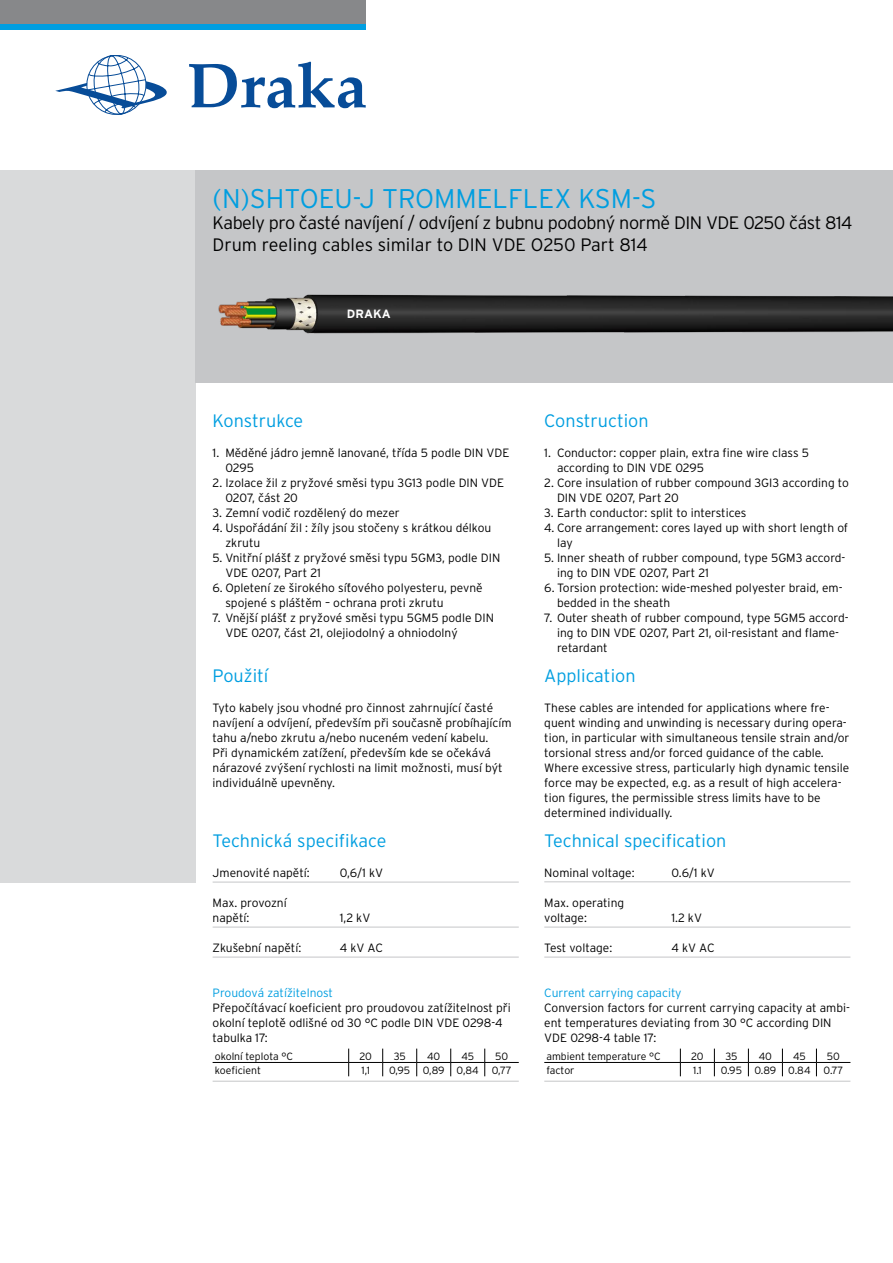
<style>
.page{position:relative;width:893px;height:1263px;background:#fff}
.page>*{position:absolute;margin:0;border:0;box-sizing:border-box;transform-origin:0 0}
.t1{font:300 27px "Interstate CE";color:#009ee0}
.t2{font:300 18px/21.6px "Interstate CE";letter-spacing:-.025em;color:#000}
.t3{font:300 18px "Interstate CE";color:#009ee0}
.t4{font:300 12px/15px "Interstate CE";color:#000}
.t5{font:300 12px "Interstate CE";color:#009ee0}
.t6{font:700 12px "Interstate CE";color:#fff}
.t7{font:300 10.5px "Interstate CE";color:#000}
</style>
<div class="page">
<div style="left:0;top:170px;width:196px;height:712px;background:#d9dadb"></div>
<div style="left:196px;top:170px;width:697px;height:213px;background:#c5c6c8"></div>
<hr style="left:213px;top:882px;width:306px;height:1px;background:#c5c6c8">
<hr style="left:213px;top:927px;width:306px;height:1px;background:#c5c6c8">
<hr style="left:213px;top:957px;width:306px;height:1px;background:#c5c6c8">
<hr style="left:213px;top:1081px;width:306px;height:1px;background:#c5c6c8">
<hr style="left:213px;top:1062px;width:136px;height:1px;background:#000">
<hr style="left:349px;top:1062px;width:34px;height:1px;background:#000">
<svg style="left:348px;top:1048px;width:1px;height:28px"></svg>
<hr style="left:383px;top:1062px;width:34px;height:1px;background:#000">
<svg style="left:382px;top:1048px;width:1px;height:28px"></svg>
<hr style="left:417px;top:1062px;width:34px;height:1px;background:#000">
<svg style="left:416px;top:1048px;width:1px;height:28px"></svg>
<hr style="left:451px;top:1062px;width:34px;height:1px;background:#000">
<svg style="left:450px;top:1048px;width:1px;height:28px"></svg>
<hr style="left:485px;top:1062px;width:34px;height:1px;background:#000">
<svg style="left:484px;top:1048px;width:1px;height:28px"></svg>
<hr style="left:544px;top:881px;width:306px;height:1px;background:#c5c6c8">
<hr style="left:544px;top:927px;width:306px;height:1px;background:#c5c6c8">
<hr style="left:544px;top:957px;width:306px;height:1px;background:#c5c6c8">
<hr style="left:544px;top:1081px;width:306px;height:1px;background:#c5c6c8">
<hr style="left:544px;top:1062px;width:136px;height:1px;background:#000">
<hr style="left:680px;top:1062px;width:34px;height:1px;background:#000">
<svg style="left:680px;top:1048px;width:1px;height:28px"></svg>
<hr style="left:714px;top:1062px;width:34px;height:1px;background:#000">
<svg style="left:714px;top:1048px;width:1px;height:28px"></svg>
<hr style="left:748px;top:1062px;width:34px;height:1px;background:#000">
<svg style="left:748px;top:1048px;width:1px;height:28px"></svg>
<hr style="left:782px;top:1062px;width:34px;height:1px;background:#000">
<svg style="left:782px;top:1048px;width:1px;height:28px"></svg>
<hr style="left:816px;top:1062px;width:34px;height:1px;background:#000">
<svg style="left:816px;top:1048px;width:1px;height:28px"></svg>
<img style="left:218px;top:294px;width:675px;height:40px">
<svg style="left:55px;top:55px;width:112px;height:60px"></svg>
<svg style="left:189px;top:62px;width:177px;height:46px"></svg>
<div style="left:0;top:0;width:366px;height:30px;background:#87888a"></div>
<div style="left:0;top:24px;width:366px;height:6px;background:#009ee0"></div>
<h1 class="t1" style="left:213px;top:183px;width:445px">(N)SHTOEU-J TROMMELFLEX KSM-S</h1>
<h2 class="t2" style="left:213px;top:212px;width:641px">Kabely pro časté navíjení / odvíjení z bubnu podobný normě DIN VDE 0250 část 814<br>Drum reeling cables similar to DIN VDE O250 Part 814</h2>
<p class="t6" style="left:347px;top:307px;width:45px">DRAKA</p>
<h2 class="t3" style="left:213px;top:411px;width:92px">Konstrukce</h2>
<p class="t4" style="left:225px;top:445px;width:286px;text-indent:-13px">1. Měděné jádro jemně lanované, třída 5 podle DIN VDE<br>0295</p>
<p class="t4" style="left:225px;top:475px;width:280px;text-indent:-13px">2. Izolace žil z pryžové směsi typu 3G13 podle DIN VDE<br>0207, část 20</p>
<p class="t4" style="left:213px;top:505px;width:189px">3. Zemní vodič rozdělený do mezer</p>
<p class="t4" style="left:225px;top:520px;width:267px;text-indent:-13px">4. Uspořádání žil : žíly jsou stočeny s krátkou délkou zkrutu</p>
<p class="t4" style="left:225px;top:550px;width:276px;text-indent:-13px">5. Vnitřní plášť z pryžové směsi typu 5GM3, podle DIN<br>VDE 0207, Part 21</p>
<p class="t4" style="left:225px;top:580px;width:259px;text-indent:-13px">6. Opletení ze širokého síťového polyesteru, pevně spojené s pláštěm – ochrana proti zkrutu</p>
<p class="t4" style="left:225px;top:610px;width:270px;text-indent:-13px">7. Vnější plášť z pryžové směsi typu 5GM5 podle DIN<br>VDE 0207, část 21, olejiodolný a ohniodolný</p>
<h2 class="t3" style="left:213px;top:666px;width:57px">Použití</h2>
<p class="t4" style="left:213px;top:700px;width:301px">Tyto kabely jsou vhodné pro činnost zahrnující časté navíjení a odvíjení, především při současně probíhajícím tahu a/nebo zkrutu a/nebo nuceném vedení kabelu.<br>Při dynamickém zatížení, především kde se očekává nárazové zvýšení rychlosti na limit možnosti, musí být individuálně upevněny.</p>
<h2 class="t3" style="left:213px;top:831px;width:175px">Technická specifikace</h2>
<p class="t4" style="left:213px;top:865px;width:99px">Jmenovité napětí:</p>
<p class="t4" style="left:340px;top:865px;width:45px">0,6/1 kV</p>
<p class="t4" style="left:213px;top:895px;width:76px">Max. provozní napětí:</p>
<p class="t4" style="left:340px;top:910px;width:32px">1,2 kV</p>
<p class="t4" style="left:213px;top:940px;width:90px">Zkušební napětí:</p>
<p class="t4" style="left:340px;top:940px;width:45px">4 kV AC</p>
<p class="t5" style="left:213px;top:986px;width:122px">Proudová zatížitelnost</p>
<p class="t4" style="left:213px;top:1000px;width:300px">Přepočítávací koeficient pro proudovou zatížitelnost při okolní teplotě odlišné od 30 °C podle DIN VDE 0298-4 tabulka 17:</p>
<p class="t7" style="left:215px;top:1051px;width:80px">okolní teplota °C</p>
<p class="t7" style="left:359px;top:1051px;width:14px">20</p>
<p class="t7" style="left:394px;top:1051px;width:13px">35</p>
<p class="t7" style="left:427px;top:1051px;width:15px">40</p>
<p class="t7" style="left:461px;top:1051px;width:14px">45</p>
<p class="t7" style="left:495px;top:1051px;width:15px">50</p>
<p class="t7" style="left:215px;top:1064px;width:48px">koeficient</p>
<p class="t7" style="left:361px;top:1064px;width:10px">1,1</p>
<p class="t7" style="left:389px;top:1064px;width:124px">0,95 0,89 0,84 0,77</p>
<h2 class="t3" style="left:544px;top:411px;width:106px">Construction</h2>
<p class="t4" style="left:557px;top:445px;width:254px;text-indent:-13px">1. Conductor: copper plain, extra fine wire class 5 according to DIN VDE 0295</p>
<p class="t4" style="left:557px;top:475px;width:293px;text-indent:-13px">2. Core insulation of rubber compound 3GI3 according to<br>DIN VDE 0207, Part 20</p>
<p class="t4" style="left:544px;top:505px;width:204px">3. Earth conductor: split to interstices</p>
<p class="t4" style="left:557px;top:520px;width:293px;text-indent:-13px">4. Core arrangement: cores layed up with short length of lay</p>
<p class="t4" style="left:557px;top:550px;width:290px;text-indent:-13px">5. Inner sheath of rubber compound, type 5GM3 accord&shy;ing to DIN VDE 0207, Part 21</p>
<p class="t4" style="left:557px;top:580px;width:287px;text-indent:-13px">6. Torsion protection: wide-meshed polyester braid, em&shy;bedded in the sheath</p>
<p class="t4" style="left:557px;top:610px;width:293px;text-indent:-13px">7. Outer sheath of rubber compound, type 5GM5 accord&shy;ing to DIN VDE 0207, Part 21, oil-resistant and flame&shy;retardant</p>
<h2 class="t3" style="left:544px;top:666px;width:93px">Application</h2>
<p class="t4" style="left:544px;top:700px;width:307px">These cables are intended for applications where fre&shy;quent winding and unwinding is necessary during opera&shy;tion, in particular with simultaneous tensile strain and/or torsional stress and/or forced guidance of the cable.<br>Where excessive stress, particularly high dynamic tensile force may be expected, e.g. as a result of high accelera&shy;tion figures, the permissible stress limits have to be determined individually.</p>
<h2 class="t3" style="left:544px;top:831px;width:184px">Technical specification</h2>
<p class="t4" style="left:544px;top:865px;width:92px">Nominal voltage:</p>
<p class="t4" style="left:671px;top:865px;width:45px">0.6/1 kV</p>
<p class="t4" style="left:544px;top:895px;width:81px">Max. operating voltage:</p>
<p class="t4" style="left:671px;top:910px;width:32px">1.2 kV</p>
<p class="t4" style="left:544px;top:940px;width:69px">Test voltage:</p>
<p class="t4" style="left:671px;top:940px;width:45px">4 kV AC</p>
<p class="t5" style="left:544px;top:986px;width:139px">Current carrying capacity</p>
<p class="t4" style="left:544px;top:1000px;width:307px">Conversion factors for current carrying capacity at ambi&shy;ent temperatures deviating from 30 °C according DIN<br>VDE 0298-4 table 17:</p>
<p class="t7" style="left:546px;top:1051px;width:116px">ambient temperature °C</p>
<p class="t7" style="left:691px;top:1051px;width:14px">20</p>
<p class="t7" style="left:725px;top:1051px;width:13px">35</p>
<p class="t7" style="left:759px;top:1051px;width:15px">40</p>
<p class="t7" style="left:793px;top:1051px;width:14px">45</p>
<p class="t7" style="left:827px;top:1051px;width:15px">50</p>
<p class="t7" style="left:546px;top:1064px;width:30px">factor</p>
<p class="t7" style="left:693px;top:1064px;width:10px">1.1</p>
<p class="t7" style="left:721px;top:1064px;width:124px">0.95 0.89 0.84 0.77</p>
</div>
